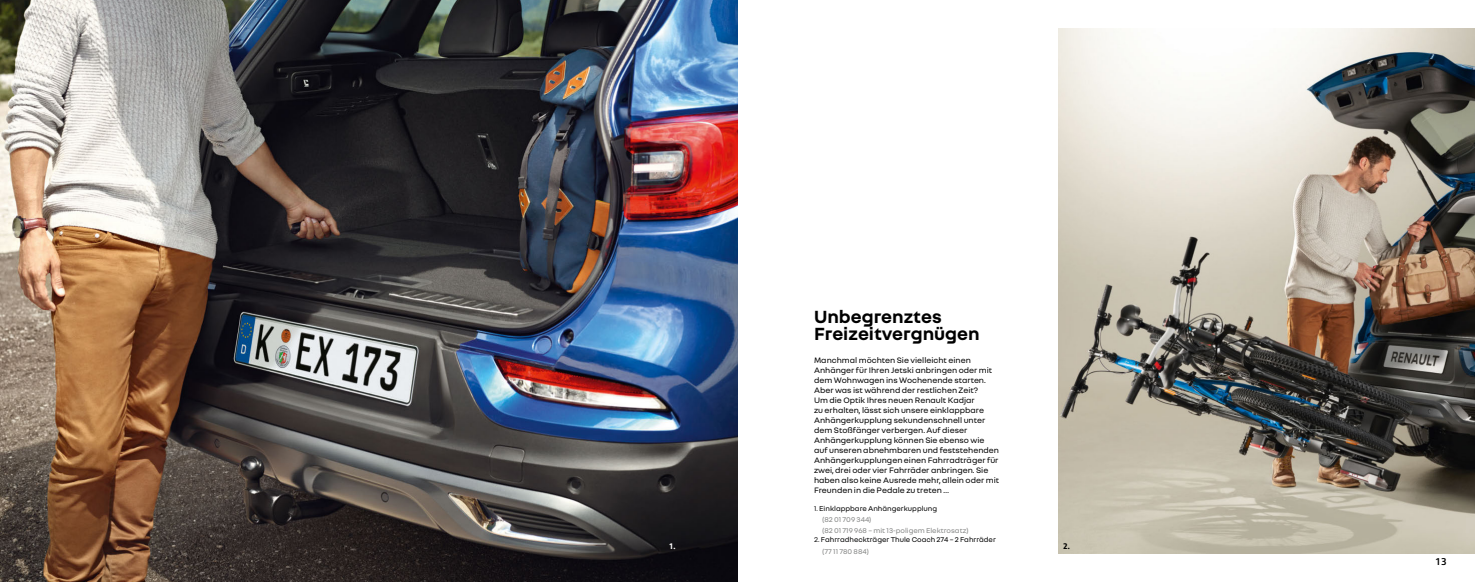
<style>
.page{position:relative;width:1475px;height:582px;background:#fff}
.page>*{position:absolute;margin:0;border:0;box-sizing:border-box;transform-origin:0 0}
.t1{font:700 19px/17.4px "Nouvel R";color:#000}
.t2{font:500 10px "Read";color:#000}
.t3{font:8.5px/10px "Nouvel R";color:#000}
.t4{font:700 8px "Read";color:#fff}
.t5{font:700 8px "Read";color:#000}
.t6{font:7.5px/11px "Nouvel R";color:#868786}
.t7{font:7.5px/11px "Nouvel R";color:#000}
.s1{color:#000}
.s2{font-style:inherit}
.s3{color:#868786}
</style>
<div class="page">
<img style="left:1058px;top:28px;width:416px;height:525px">
<img style="left:0;top:0;width:737px;height:581px">
<h1 class="t1" style="left:814px;top:307px;width:167px">Unbegrenztes<br>Freizeitvergnügen</h1>
<p class="t3" style="left:814px;top:354px;width:186px">Manchmal möchten Sie vielleicht einen Anhänger für Ihren Jetski anbringen oder mit dem Wohnwagen ins Wochenende starten.<br>Aber was ist während der restlichen Zeit?<br>Um die Optik Ihres neuen Renault Kadjar<br>zu erhalten, lässt sich unsere einklappbare Anhängerkupplung sekundenschnell unter dem Stoßfänger verbergen. Auf dieser Anhängerkupplung können Sie ebenso wie auf unseren abnehmbaren und feststehenden Anhängerkupplungen einen Fahrradträger für zwei, drei oder vier Fahrräder anbringen. Sie haben also keine Ausrede mehr, allein oder mit Freunden in die Pedale zu treten …</p>
<p class="t6" style="left:822px;top:503px;width:148px;text-indent:-8px"><span class="s1">1.</span> <span class="s1">Einklappbare Anhängerkupplung<br></span>(82 01 709 344)<br>(82 01 719 968 – mit 13-poligem Elektrosatz)</p>
<p class="t7" style="left:822px;top:534px;width:175px;text-indent:-8px"><span class="s2">2.</span> Fahrradheckträger Thule Coach 274 – 2 Fahrräder <span class="s3">(77 11 780 884)</span></p>
<p class="t4" style="left:669px;top:540px;width:8px">1.</p>
<p class="t5" style="left:1062px;top:540px;width:8px">2.</p>
<p class="t2" style="left:1435px;top:554px;width:13px">13</p>
</div>
